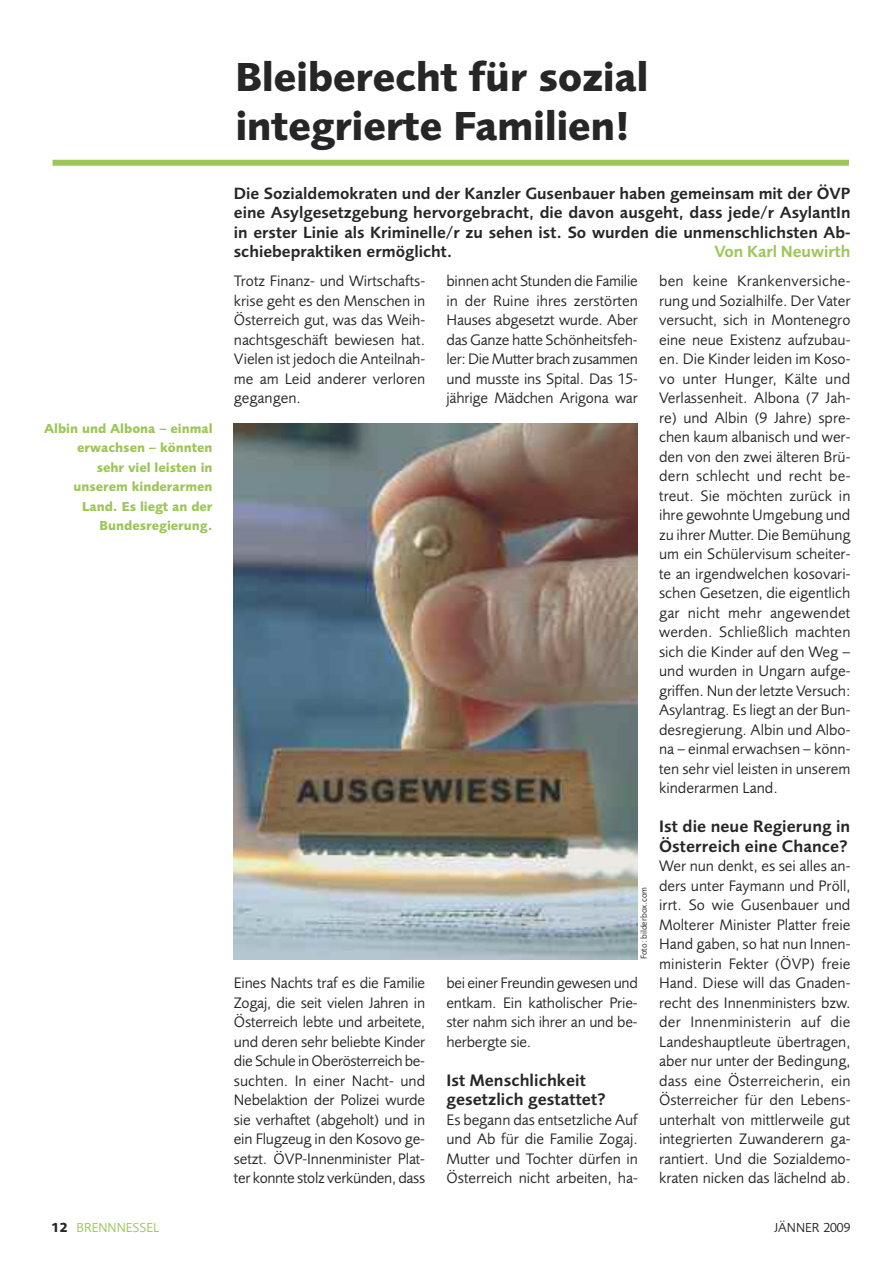
<style>
.page{position:relative;width:893px;height:1263px;background:#fff}
.page>*{position:absolute;margin:0;border:0;box-sizing:border-box;transform-origin:0 0}
.t1{font:700 42px/48.8px "Foundry Sans";letter-spacing:-.01em;color:#272627}
.t2{font:600 17.25px/19.5px "Foundry Sans";letter-spacing:.005em;color:#272627}
.t3{font:600 16.8px/19.5px "Foundry Sans";color:#272627;text-align:justify}
.t4{font:600 16.8px "Foundry Sans";color:#9cc657}
.t5{font:15.75px/19.5px "Foundry Sans";color:#272627;text-align:justify}
.t6{font:700 13.5px/19.5px "Foundry Sans";color:#9cc657;text-align:right}
.t7{font:13.5px "Foundry Sans";color:#9cc657}
.t8{font:13.5px "Foundry Sans";color:#272627}
.t9{font:9px "Foundry Sans";color:#272627}
.s1{font-weight:700;color:#272627}
</style>
<div class="page">
<div style="left:53px;top:160px;width:796px;height:6px;background:#9cc657"></div>
<img style="left:234px;top:423px;width:404px;height:536px">
<h1 class="t1" style="left:235px;top:57px;width:415px">Bleiberecht für sozial integrierte Familien!</h1>
<p class="t6" style="left:44px;top:419px;width:170px">Albin und Albona – einmal erwachsen – könnten<br>sehr viel leisten in unserem kinderarmen<br>Land. Es liegt an der<br>Bundesregierung.</p>
<p class="t3" style="left:234px;top:185px;width:618px">Die Sozialdemokraten und der Kanzler Gusenbauer haben gemeinsam mit der ÖVP eine Asylgesetzgebung hervorgebracht, die davon ausgeht, dass jede/r AsylantIn in erster Linie als Kriminelle/r zu sehen ist. So wurden die unmenschlichsten Ab&shy;schiebepraktiken ermöglicht.</p>
<p class="t4" style="left:714px;top:245px;width:138px">Von Karl Neuwirth</p>
<p class="t5" style="left:234px;top:273px;width:193px">Trotz Finanz- und Wirtschafts&shy;krise geht es den Menschen in Österreich gut, was das Weih&shy;nachtsgeschäft bewiesen hat.<br>Vielen ist jedoch die Anteilnah&shy;me am Leid anderer verloren gegangen.</p>
<p class="t5" style="left:234px;top:975px;width:193px">Eines Nachts traf es die Familie Zogaj, die seit vielen Jahren in Österreich lebte und arbeitete, und deren sehr beliebte Kinder die Schule in Oberösterreich be&shy;suchten. In einer Nacht- und Nebelaktion der Polizei wurde sie verhaftet (abgeholt) und in ein Flugzeug in den Kosovo ge&shy;setzt. ÖVP-Innenminister Plat&shy;ter konnte stolz verkünden, dass</p>
<p class="t5" style="left:446px;top:273px;width:193px">binnen acht Stunden die Familie in der Ruine ihres zerstörten Hauses abgesetzt wurde. Aber das Ganze hatte Schönheitsfeh&shy;ler: Die Mutter brach zusammen und musste ins Spital. Das 15- jährige Mädchen Arigona war</p>
<p class="t9" style="left:640px;top:959px;width:74px;rotate:-90deg">Foto: bilderbox.com</p>
<p class="t5" style="left:446px;top:975px;width:193px">bei einer Freundin gewesen und entkam. Ein katholischer Prie&shy;ster nahm sich ihrer an und be&shy;herbergte sie.</p>
<p class="t2" style="left:446px;top:1072px;width:161px">Ist Menschlichkeit gesetzlich gestattet?</p>
<p class="t5" style="left:446px;top:1111px;width:193px">Es begann das entsetzliche Auf und Ab für die Familie Zogaj.<br>Mutter und Tochter dürfen in Österreich nicht arbeiten, ha-</p>
<p class="t5" style="left:659px;top:273px;width:193px">ben keine Krankenversiche&shy;rung und Sozialhilfe. Der Vater versucht, sich in Montenegro eine neue Existenz aufzubau&shy;en. Die Kinder leiden im Koso&shy;vo unter Hunger, Kälte und Verlassenheit. Albona (7 Jah&shy;re) und Albin (9 Jahre) spre&shy;chen kaum albanisch und wer&shy;den von den zwei älteren Brü&shy;dern schlecht und recht be&shy;treut. Sie möchten zurück in ihre gewohnte Umgebung und zu ihrer Mutter. Die Bemühung um ein Schülervisum scheiter&shy;te an irgendwelchen kosovari&shy;schen Gesetzen, die eigentlich gar nicht mehr angewendet werden. Schließlich machten sich die Kinder auf den Weg – und wurden in Ungarn aufge&shy;griffen. Nun der letzte Versuch:<br>Asylantrag. Es liegt an der Bun&shy;desregierung. Albin und Albo&shy;na – einmal erwachsen – könn&shy;ten sehr viel leisten in unserem kinderarmen Land.</p>
<p class="t2" style="left:659px;top:818px;width:193px">Ist die neue Regierung in<br>Österreich eine Chance?</p>
<p class="t5" style="left:659px;top:858px;width:193px">Wer nun denkt, es sei alles an&shy;ders unter Faymann und Pröll, irrt. So wie Gusenbauer und Molterer Minister Platter freie Hand gaben, so hat nun Innen&shy;ministerin Fekter (ÖVP) freie Hand. Diese will das Gnaden&shy;recht des Innenministers bzw. der Innenministerin auf die Landeshauptleute übertragen, aber nur unter der Bedingung, dass eine Österreicherin, ein Österreicher für den Lebens&shy;unterhalt von mittlerweile gut integrierten Zuwanderern ga&shy;rantiert. Und die Sozialdemo&shy;kraten nicken das lächelnd ab.</p>
<p class="t7" style="left:51px;top:1222px;width:110px"><span class="s1">12</span> BRENNNESSEL</p>
<p class="t8" style="left:774px;top:1222px;width:78px">JÄNNER 2009</p>
</div>
